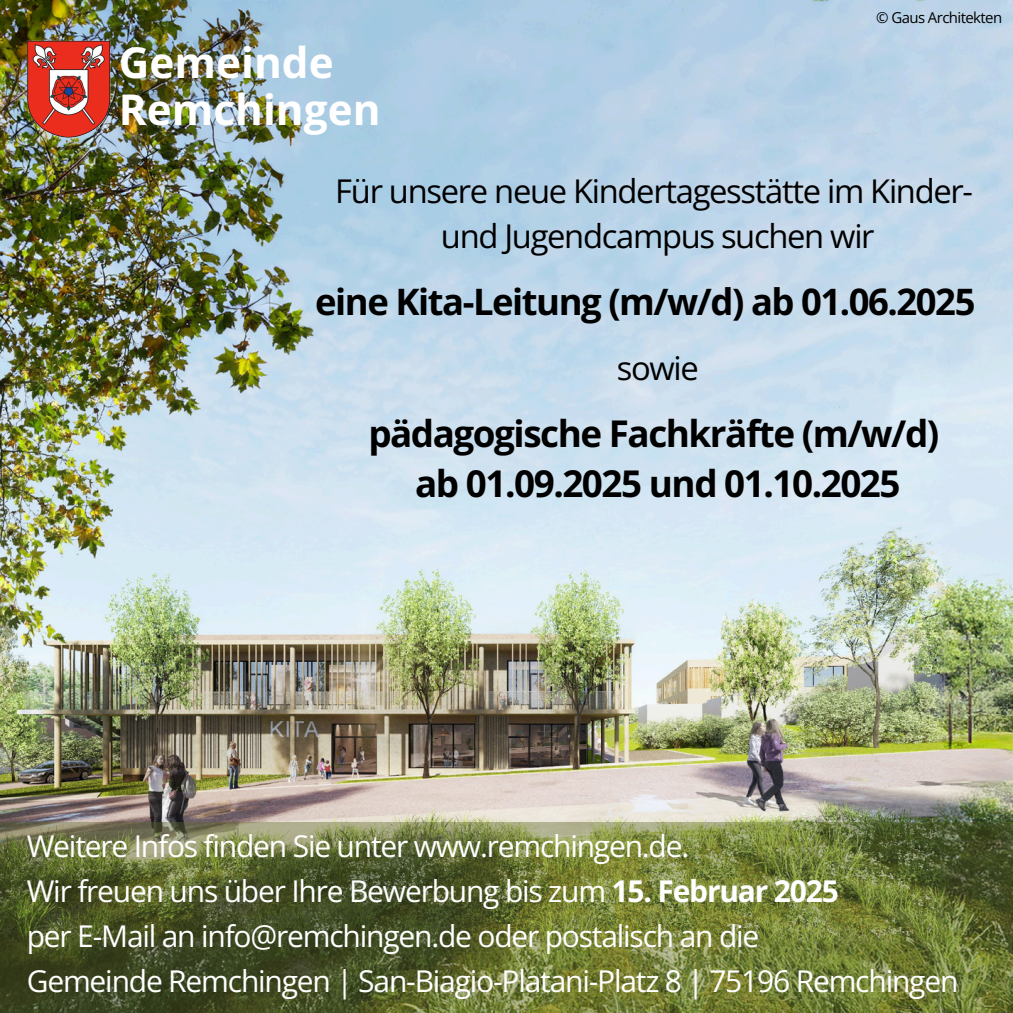
<style>
.page{position:relative;width:1013px;height:1013px;background:#fff}
.page>*{position:absolute;margin:0;border:0;box-sizing:border-box;transform-origin:0 0}
.t1{font:700 42.38px/46.9px "Open Sans";color:#fff}
.t2{font:700 36.88px/50.8px "Open Sans";letter-spacing:-.04em;color:#000;text-align:center}
.t3{font:700 36.38px "Open Sans";letter-spacing:-.04em;color:#000}
.t4{font:32.75px/44.9px "Open Sans";letter-spacing:-.04em;color:#000;text-align:center}
.t5{font:30px/45px "Open Sans";letter-spacing:-.04em;color:#fff}
.t6{font:15px "Open Sans";letter-spacing:-.04em;color:#000}
.s1{font-weight:700}
</style>
<div class="page">
<img style="left:0;top:0;width:1012px;height:822px">
<svg style="left:0;top:822px;width:1012px;height:190px;background:#626c34"></svg>
<img style="left:27px;top:38px;width:84px;height:108px">
<h3 class="t1" style="left:119px;top:38px;width:263px">Gemeinde<br>Remchingen</h3>
<h3 class="t6" style="left:876px;top:7px;width:127px">© Gaus Architekten</h3>
<p class="t4" style="left:335px;top:167px;width:639px">Für unsere neue Kindertagesstätte im Kinder&shy;und Jugendcampus suchen wir</p>
<p class="t3" style="left:315px;top:276px;width:662px">eine Kita-Leitung (m/w/d) ab 01.06.2025</p>
<h1 class="t4" style="left:616px;top:345px;width:84px">sowie</h1>
<p class="t2" style="left:368px;top:407px;width:572px">pädagogische Fachkräfte (m/w/d) ab 01.09.2025 und 01.10.2025</p>
<h2 class="t5" style="left:27px;top:823px;width:933px">Weitere Infos finden Sie unter www.remchingen.de.<br>Wir freuen uns über Ihre Bewerbung bis zum <span class="s1">15. Februar 2025<br></span>per E-Mail an info@remchingen.de oder postalisch an die<br>Gemeinde Remchingen | San-Biagio-Platani-Platz 8 | 75196 Remchingen</h2>
</div>
